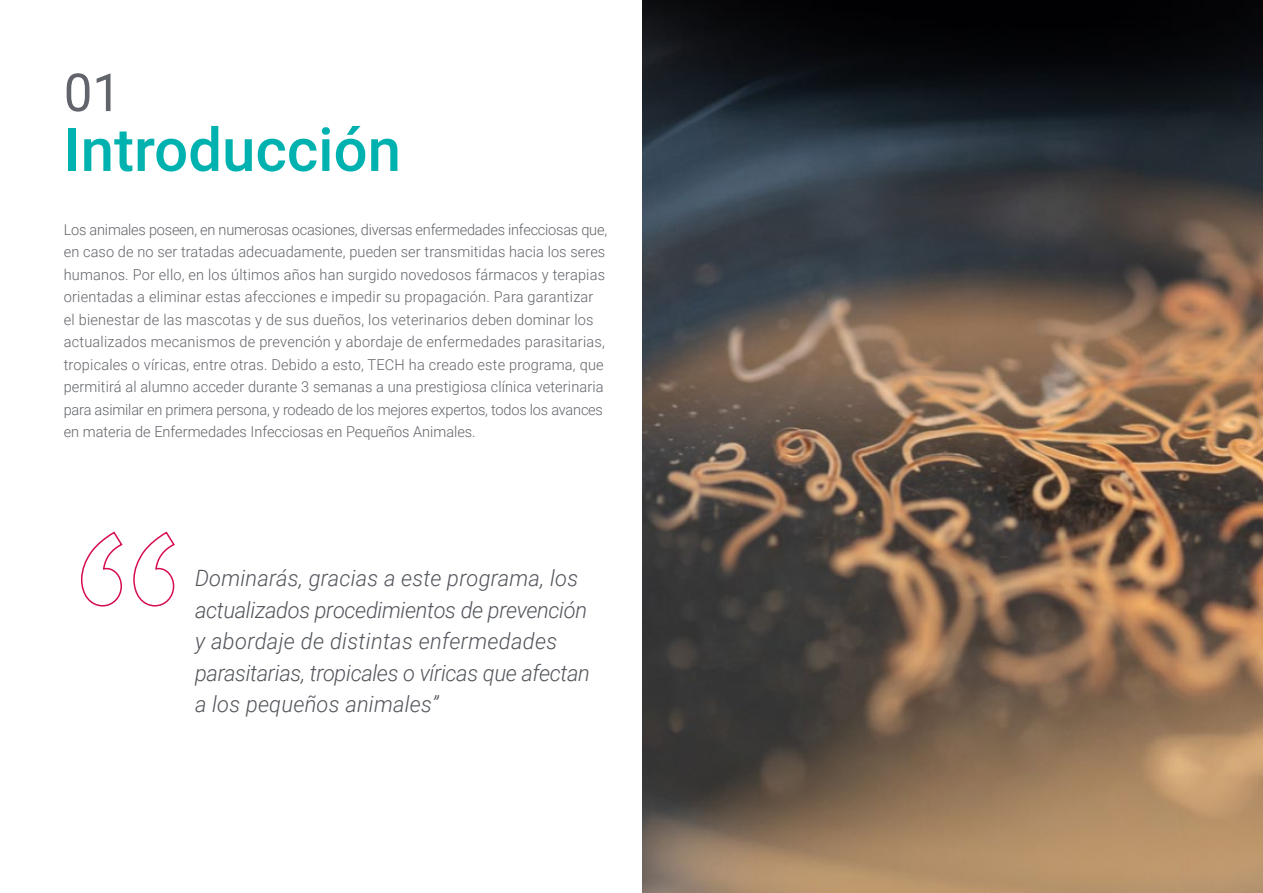
<style>
.page{position:relative;width:1263px;height:893px;background:#fff}
.page>*{position:absolute;margin:0;border:0;box-sizing:border-box;transform-origin:0 0}
.t1{font:500 60px "Roboto";color:#00b2af}
.t2{font:52.5px "Roboto";color:#61646a}
.t3{font:italic 300 22.5px/31.5px "Roboto";letter-spacing:-.01em;color:#52555b}
.t4{font:300 15px/22.5px "Roboto";letter-spacing:.01em;color:#61646a}
</style>
<div class="page">
<img style="left:642px;top:0;width:621px;height:893px">
<svg style="left:80px;top:531px;width:95px;height:76px"></svg>
<h2 class="t2" style="left:64px;top:56px;width:59px">01</h2>
<h1 class="t1" style="left:64px;top:108px;width:339px">Introducción</h1>
<p class="t4" style="left:64px;top:217px;width:545px">Los animales poseen, en numerosas ocasiones, diversas enfermedades infecciosas que, en caso de no ser tratadas adecuadamente, pueden ser transmitidas hacia los seres humanos. Por ello, en los últimos años han surgido novedosos fármacos y terapias orientadas a eliminar estas afecciones e impedir su propagación. Para garantizar el bienestar de las mascotas y de sus dueños, los veterinarios deben dominar los actualizados mecanismos de prevención y abordaje de enfermedades parasitarias, tropicales o víricas, entre otras. Debido a esto, TECH ha creado este programa, que permitirá al alumno acceder durante 3 semanas a una prestigiosa clínica veterinaria para asimilar en primera persona, y rodeado de los mejores expertos, todos los avances en materia de Enfermedades Infecciosas en Pequeños Animales.</p>
<h3 class="t3" style="left:195px;top:561px;width:396px">Dominarás, gracias a este programa, los actualizados procedimientos de prevención y abordaje de distintas enfermedades parasitarias, tropicales o víricas que afectan a los pequeños animales”</h3>
</div>
